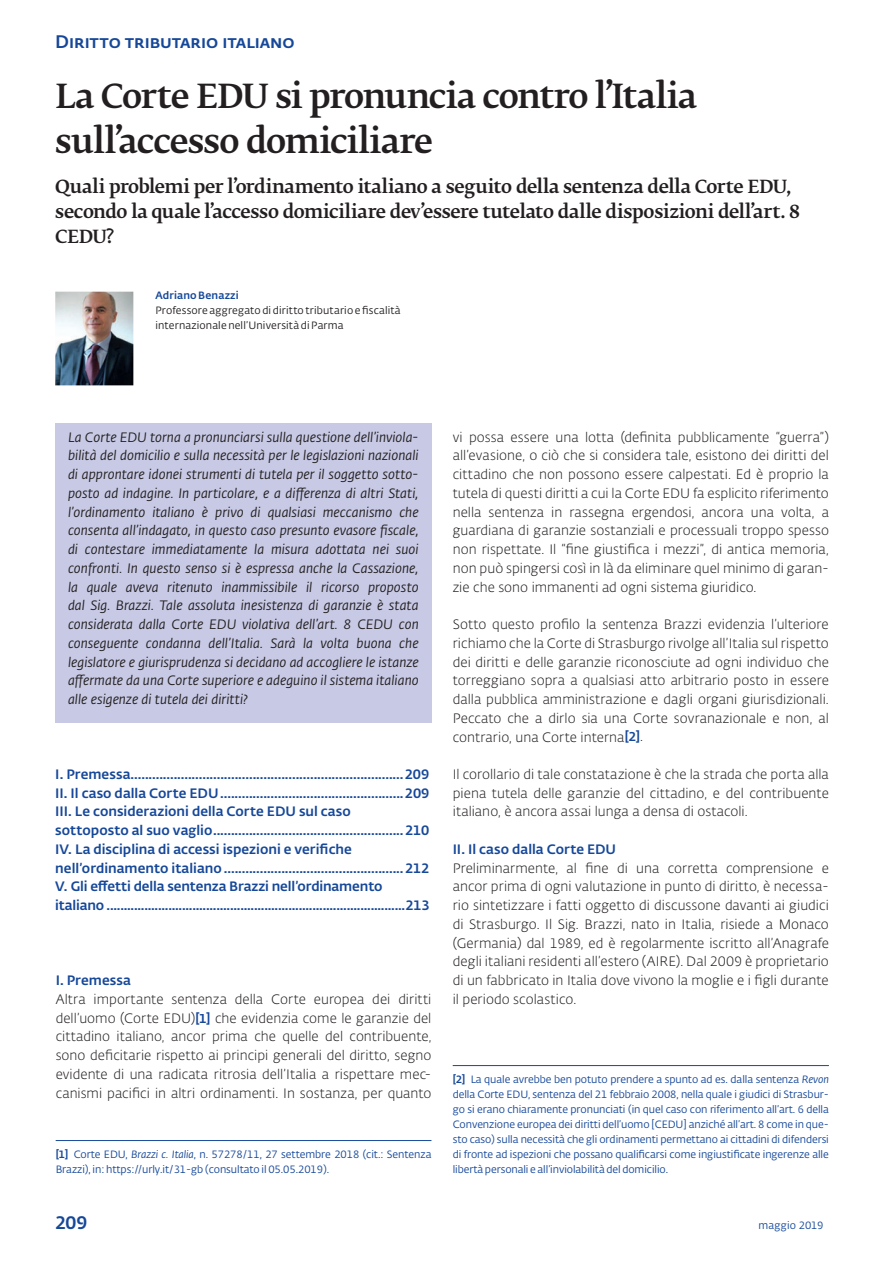
<style>
.page{position:relative;width:893px;height:1263px;background:#fff}
.page>*{position:absolute;margin:0;border:0;box-sizing:border-box;transform-origin:0 0}
.t1{font:500 33px/45.3px "SUPSI Fedra Serif";letter-spacing:-.03em;color:#231f20}
.t2{font:500 18px/24.8px "SUPSI Fedra Serif";letter-spacing:-.02em;color:#231f20}
.t3{font:500 18px "SUPSI Fedra Sans";letter-spacing:-.005em;color:#164899}
.t4{font:300 13.5px/18.8px "SUPSI Fedra Sans";letter-spacing:.005em;color:#231f20;text-align:justify}
.t5{font:italic 13.5px/18.8px "SUPSI Fedra Sans";color:#231f20;text-align:justify}
.t6{font:500 13.5px/18.8px "SUPSI Fedra Sans";color:#164899}
.t7{font:10.5px/15px "SUPSI Fedra Sans";letter-spacing:-.01em;color:#164899}
.t8{font:10.5px/15px "SUPSI Fedra Sans";letter-spacing:.01em;color:#231f20}
.t9{font:500 10.5px "SUPSI Fedra Sans";letter-spacing:.01em;color:#164899}
.s1{font-weight:500;font-size:12.75px;color:#164899}
.s2{font-weight:500}
.s3{font-style:italic}
</style>
<div class="page">
<img style="left:55px;top:292px;width:78px;height:93px">
<hr style="left:56px;top:1140px;width:375px;height:1px;background:#164899">
<div style="left:55px;top:423px;width:376px;height:300px;background:#c7c9e5"></div>
<hr style="left:453px;top:1065px;width:376px;height:1px;background:#164899">
<h2 class="t3" style="left:55px;top:34px;width:241px">Diritto tributario italiano</h2>
<h1 class="t1" style="left:55px;top:75px;width:643px">La Corte EDU si pronuncia contro l’Italia sull’accesso domiciliare</h1>
<h2 class="t2" style="left:55px;top:175px;width:746px">Quali problemi per l’ordinamento italiano a seguito della sentenza della Corte EDU, secondo la quale l’accesso domiciliare dev’essere tutelato dalle disposizioni dell’art. 8<br>CEDU?</h2>
<p class="t9" style="left:155px;top:291px;width:85px">Adriano Benazzi</p>
<p class="t8" style="left:155px;top:304px;width:247px">Professore aggregato di diritto tributario e fiscalità internazionale nell’Università di Parma</p>
<p class="t5" style="left:68px;top:429px;width:352px">La Corte EDU torna a pronunciarsi sulla questione dell’inviola&shy;bilità del domicilio e sulla necessità per le legislazioni nazionali di approntare idonei strumenti di tutela per il soggetto sotto&shy;posto ad indagine. In particolare, e a differenza di altri Stati, l’ordinamento italiano è privo di qualsiasi meccanismo che consenta all’indagato, in questo caso presunto evasore fiscale, di contestare immediatamente la misura adottata nei suoi confronti. In questo senso si è espressa anche la Cassazione, la quale aveva ritenuto inammissibile il ricorso proposto dal Sig. Brazzi. Tale assoluta inesistenza di garanzie è stata considerata dalla Corte EDU violativa dell’art. 8 CEDU con conseguente condanna dell’Italia. Sarà la volta buona che legislatore e giurisprudenza si decidano ad accogliere le istanze affermate da una Corte superiore e adeguino il sistema italiano alle esigenze di tutela dei diritti?</p>
<p class="t4" style="left:453px;top:429px;width:378px">vi possa essere una lotta (definita pubblicamente “guerra”) all’evasione, o ciò che si considera tale, esistono dei diritti del cittadino che non possono essere calpestati. Ed è proprio la tutela di questi diritti a cui la Corte EDU fa esplicito riferimento nella sentenza in rassegna ergendosi, ancora una volta, a guardiana di garanzie sostanziali e processuali troppo spesso non rispettate. Il “fine giustifica i mezzi”, di antica memoria, non può spingersi così in là da eliminare quel minimo di garan&shy;zie che sono immanenti ad ogni sistema giuridico.</p>
<p class="t4" style="left:453px;top:616px;width:378px">Sotto questo profilo la sentenza Brazzi evidenzia l’ulteriore richiamo che la Corte di Strasburgo rivolge all’Italia sul rispetto dei diritti e delle garanzie riconosciute ad ogni individuo che torreggiano sopra a qualsiasi atto arbitrario posto in essere dalla pubblica amministrazione e dagli organi giurisdizionali.<br>Peccato che a dirlo sia una Corte sovranazionale e non, al contrario, una Corte interna<span class="s1">[2]</span>.</p>
<p class="t4" style="left:453px;top:766px;width:378px">Il corollario di tale constatazione è che la strada che porta alla piena tutela delle garanzie del cittadino, e del contribuente italiano, è ancora assai lunga a densa di ostacoli.</p>
<p class="t6" style="left:453px;top:841px;width:165px">II. Il caso dalla Corte EDU</p>
<p class="t4" style="left:453px;top:860px;width:378px">Preliminarmente, al fine di una corretta comprensione e ancor prima di ogni valutazione in punto di diritto, è necessa&shy;rio sintetizzare i fatti oggetto di discussone davanti ai giudici di Strasburgo. Il Sig. Brazzi, nato in Italia, risiede a Monaco (Germania) dal 1989, ed è regolarmente iscritto all’Anagrafe degli italiani residenti all’estero (AIRE). Dal 2009 è proprietario di un fabbricato in Italia dove vivono la moglie e i figli durante il periodo scolastico.</p>
<p class="t6" style="left:55px;top:766px;width:376px">I. Premessa ............................................................................209<br>II. Il caso dalla Corte EDU ...................................................209<br>III. Le considerazioni della Corte EDU sul caso<br>sottoposto al suo vaglio ..................................................... 210<br>IV. La disciplina di accessi ispezioni e verifiche nell’ordinamento italiano .................................................. 212<br>V. Gli effetti della sentenza Brazzi nell’ordinamento italiano .......................................................................................213</p>
<p class="t6" style="left:56px;top:972px;width:77px">I. Premessa</p>
<p class="t4" style="left:56px;top:991px;width:377px">Altra importante sentenza della Corte europea dei diritti dell’uomo (Corte EDU)<span class="s1">[1]</span> che evidenzia come le garanzie del cittadino italiano, ancor prima che quelle del contribuente, sono deficitarie rispetto ai principi generali del diritto, segno evidente di una radicata ritrosia dell’Italia a rispettare mec&shy;canismi pacifici in altri ordinamenti. In sostanza, per quanto</p>
<p class="t7" style="left:453px;top:1072px;width:378px;text-align:justify"><span class="s2">[2]</span> La quale avrebbe ben potuto prendere a spunto ad es. dalla sentenza <span class="s3">Revon </span>della Corte EDU, sentenza del 21 febbraio 2008, nella quale i giudici di Strasbur&shy;go si erano chiaramente pronunciati (in quel caso con riferimento all’art. 6 della Convenzione europea dei diritti dell’uomo [CEDU] anziché all’art. 8 come in que&shy;sto caso) sulla necessità che gli ordinamenti permettano ai cittadini di difendersi di fronte ad ispezioni che possano qualificarsi come ingiustificate ingerenze alle libertà personali e all’inviolabilità del domicilio.</p>
<p class="t7" style="left:56px;top:1147px;width:377px"><span class="s2">[1]</span> Corte EDU, <span class="s3">Brazzi c. Italia</span>, n. 57278/11, 27 settembre 2018 (cit.: Sentenza<br>Brazzi), in: https://urly.it/31-gb (consultato il 05.05.2019).</p>
<h2 class="t3" style="left:55px;top:1215px;width:34px">209</h2>
<p class="t7" style="left:758px;top:1219px;width:67px">maggio 2019</p>
</div>
